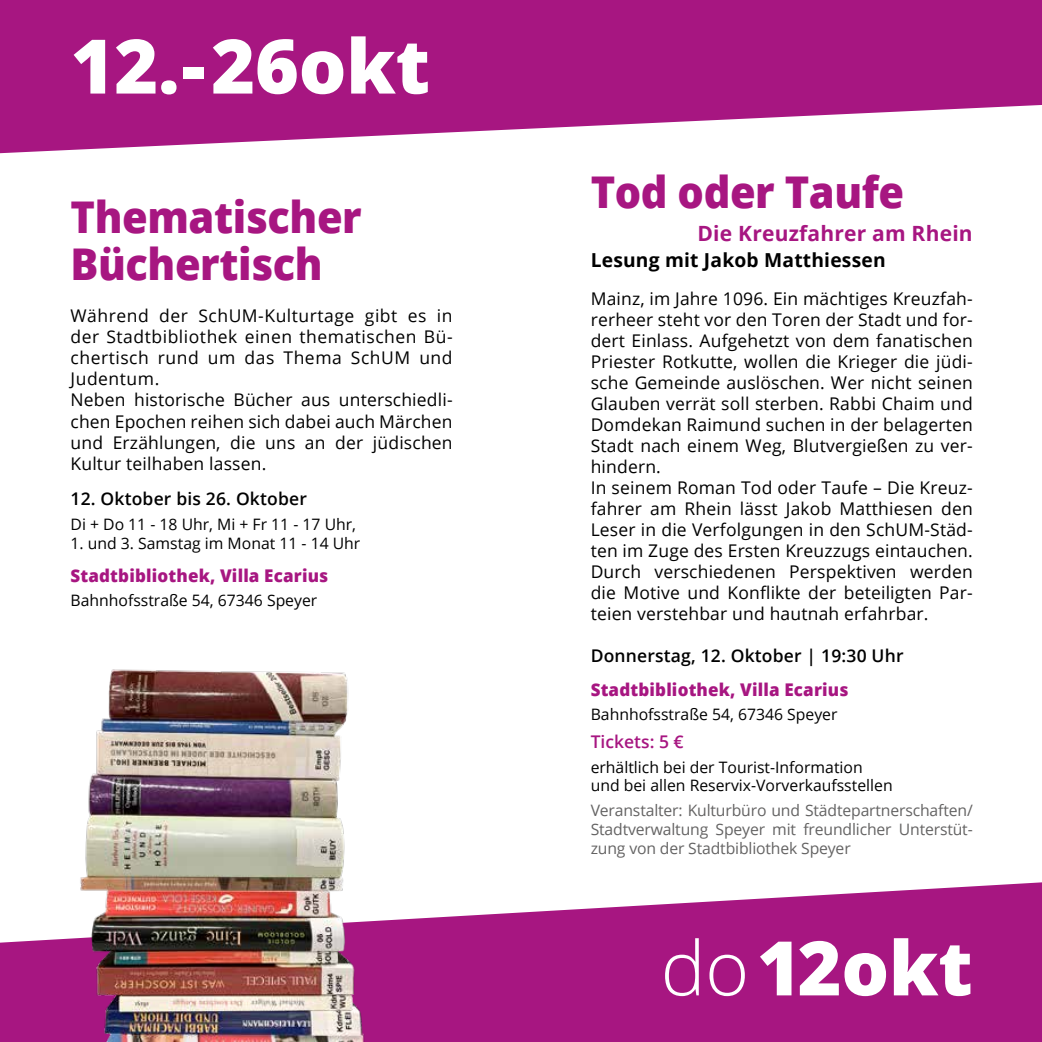
<style>
.page{position:relative;width:1042px;height:1042px;background:#fff}
.page>*{position:absolute;margin:0;border:0;box-sizing:border-box;transform-origin:0 0}
.t1{font:800 75.25px "Open Sans";letter-spacing:-.005em;color:#fff}
.t2{font:800 43.75px/47.2px "Open Sans";letter-spacing:-.01em;color:#a71681;scale:.95 1}
.t3{font:700 21px "Open Sans";letter-spacing:.01em;color:#a71681}
.t4{font:700 19.25px "Open Sans";letter-spacing:.01em;color:#000}
.t5{font:17.5px/21px "Open Sans";letter-spacing:.01em;color:#000}
.t6{font:800 17.5px "Open Sans";letter-spacing:.01em;color:#a71681}
.t7{font:600 17.5px "Open Sans";letter-spacing:.01em;color:#000}
.t8{font:600 17.5px "Open Sans";color:#a71681}
.t9{font:15.75px/18.9px "Open Sans";color:#000}
.t10{font:15.75px/18.9px "Open Sans";letter-spacing:-.01em;color:#646363;text-align:justify}
.s1{font-weight:300}
</style>
<div class="page">
<svg style="left:0;top:0;width:1042px;height:153px;fill:#a71681"></svg>
<svg style="left:0;top:882px;width:1042px;height:160px;background:#b33692"></svg>
<img style="left:51px;top:669px;width:337px;height:373px">
<h1 class="t1" style="left:71px;top:9px;width:361px">12. - 26okt</h1>
<h2 class="t2" style="left:71px;top:191px;width:308px">Thematischer<br>Büchertisch</h2>
<p class="t5" style="left:71px;top:305px;width:384px">Während der SchUM-Kulturtage gibt es in der Stadtbibliothek einen thematischen Bü&shy;chertisch rund um das Thema SchUM und Judentum.<br>Neben historische Bücher aus unterschiedli&shy;chen Epochen reihen sich dabei auch Märchen und Erzählungen, die uns an der jüdischen Kultur teilhaben lassen.</p>
<p class="t7" style="left:71px;top:487px;width:238px">12. Oktober bis 26. Oktober</p>
<p class="t9" style="left:71px;top:514px;width:287px">Di + Do 11 - 18 Uhr, Mi + Fr 11 - 17 Uhr,</p>
<p class="t9" style="left:71px;top:533px;width:291px">1. und 3. Samstag im Monat 11 - 14 Uhr</p>
<p class="t6" style="left:71px;top:562px;width:259px">Stadtbibliothek, Villa Ecarius</p>
<p class="t9" style="left:71px;top:591px;width:248px">Bahnhofsstraße 54, 67346 Speyer</p>
<h2 class="t2" style="left:591px;top:166px;width:332px">Tod oder Taufe</h2>
<p class="t3" style="left:697px;top:219px;width:277px">Die Kreuzfahrer am Rhein</p>
<p class="t4" style="left:591px;top:247px;width:296px">Lesung mit Jakob Matthiessen</p>
<p class="t5" style="left:591px;top:288px;width:384px">Mainz, im Jahre 1096. Ein mächtiges Kreuzfah&shy;rerheer steht vor den Toren der Stadt und for&shy;dert Einlass. Aufgehetzt von dem fanatischen Priester Rotkutte, wollen die Krieger die jüdi&shy;sche Gemeinde auslöschen. Wer nicht seinen Glauben verrät soll sterben. Rabbi Chaim und Domdekan Raimund suchen in der belagerten Stadt nach einem Weg, Blutvergießen zu ver&shy;hindern.<br>In seinem Roman Tod oder Taufe – Die Kreuz&shy;fahrer am Rhein lässt Jakob Matthiesen den Leser in die Verfolgungen in den SchUM-Städ&shy;ten im Zuge des Ersten Kreuzzugs eintauchen.<br>Durch verschiedenen Perspektiven werden die Motive und Konflikte der beteiligten Par&shy;teien verstehbar und hautnah erfahrbar.</p>
<p class="t7" style="left:591px;top:644px;width:314px">Donnerstag, 12. Oktober | 19:30 Uhr</p>
<p class="t6" style="left:591px;top:676px;width:259px">Stadtbibliothek, Villa Ecarius</p>
<p class="t9" style="left:591px;top:704px;width:248px">Bahnhofsstraße 54, 67346 Speyer</p>
<p class="t8" style="left:591px;top:730px;width:94px">Tickets: 5 €</p>
<p class="t9" style="left:591px;top:757px;width:303px">erhältlich bei der Tourist-Information und bei allen Reservix-Vorverkaufsstellen</p>
<p class="t10" style="left:591px;top:800px;width:383px">Veranstalter: Kulturbüro und Städtepartnerschaften/ Stadtverwaltung Speyer mit freundlicher Unterstüt&shy;zung von der Stadtbibliothek Speyer</p>
<h1 class="t1" style="left:661px;top:911px;width:313px"><span class="s1">do</span>12okt</h1>
</div>
